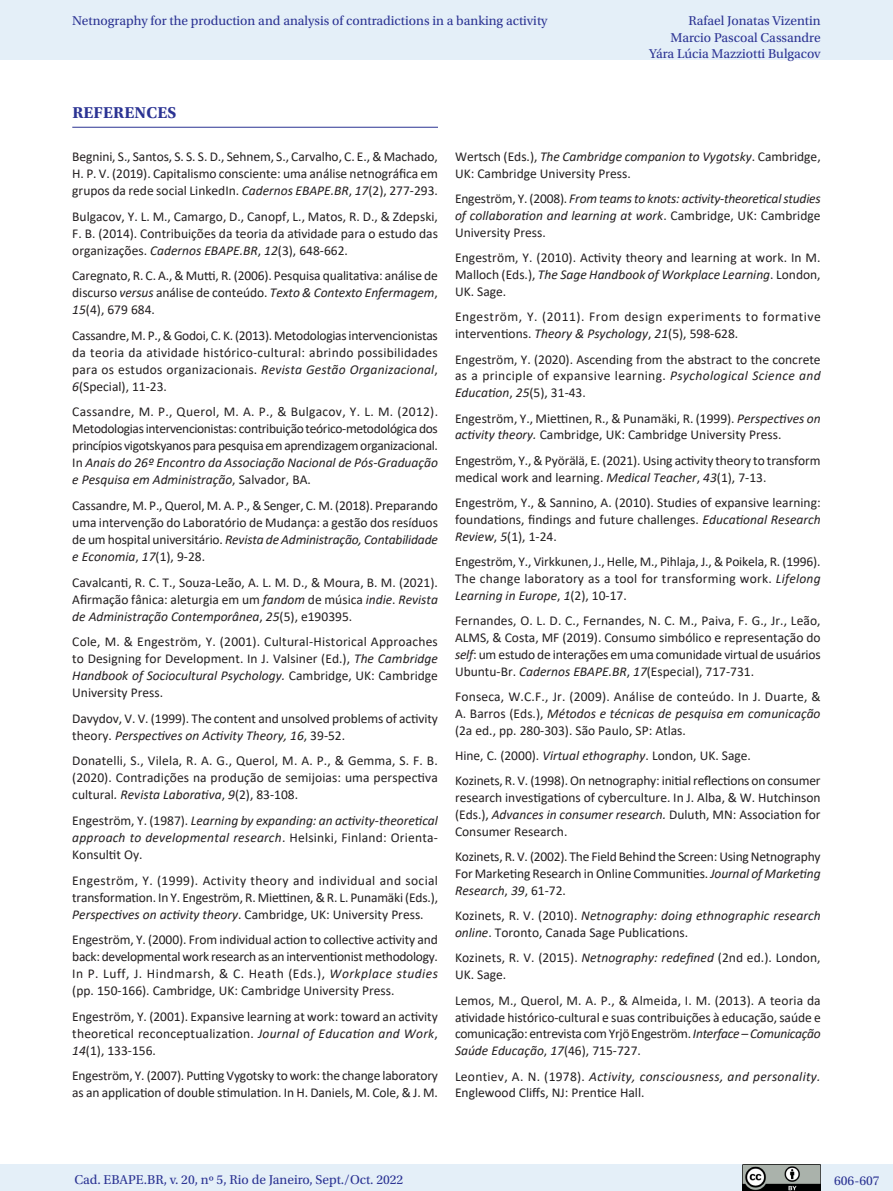
<style>
.page{position:relative;width:893px;height:1191px;background:#fff}
.page>*{position:absolute;margin:0;border:0;box-sizing:border-box;transform-origin:0 0}
._07_1_sub_1{font:700 16.5px "Utopia Std";letter-spacing:.01em;color:#2b3393}
.Referencias{font:13.5px/17px "Calibri";color:#231f20;text-align:justify}
.Referencias-2{font:italic 13.5px/17px "Calibri";letter-spacing:.005em;color:#231f20;text-align:justify}
.t1{font:13.5px/16.5px "Utopia Std";color:#2b3393;text-align:right}
.Referencias-3{font:13.5px/16.8px "Calibri";letter-spacing:.04em;color:#231f20}
.s1{font-style:italic}
.s2{font-style:normal}
</style>
<div class="page">
<div style="left:0;top:0;width:893px;height:60px;background:#e4eff8"></div>
<div style="left:0;top:1164px;width:893px;height:27px;background:#e4eff8"></div>
<img style="left:743px;top:1164px;width:78px;height:27px">
<hr style="left:72px;top:127px;width:366px;height:1px;background:#2b3393">
<p class="t1" style="left:72px;top:13px;width:477px">Netnography for the production and analysis of contradictions in a banking activity</p>
<p class="t1" style="left:649px;top:13px;width:173px">Rafael Jonatas Vizentin<br>Marcio Pascoal Cassandre<br>Yára Lúcia Mazziotti Bulgacov</p>
<p class="_07_1_sub_1" style="left:72px;top:103px;width:106px">REFERENCES</p>
<p class="Referencias" style="left:72px;top:148px;width:367px">Begnini, S., Santos, S. S. S. D., Sehnem, S., Carvalho, C. E., &amp; Machado, H. P. V. (2019). Capitalismo consciente: uma análise netnográfica em grupos da rede social LinkedIn. <span class="s1">Cadernos EBAPE.BR</span>, <span class="s1">17</span>(2), 277-293.</p>
<p class="Referencias" style="left:72px;top:207px;width:367px">Bulgacov, Y. L. M., Camargo, D., Canopf, L., Matos, R. D., &amp; Zdepski, F. B. (2014). Contribuições da teoria da atividade para o estudo das organizações. <span class="s1">Cadernos EBAPE.BR</span>, <span class="s1">12</span>(3), 648-662.</p>
<p class="Referencias" style="left:72px;top:267px;width:367px">Caregnato, R. C. A., &amp; Mutti, R. (2006). Pesquisa qualitativa: análise de discurso <span class="s1">versus</span> análise de conteúdo. <span class="s1">Texto &amp; Contexto Enfermagem</span>, <span class="s1">15</span>(4), 679 684.</p>
<p class="Referencias" style="left:72px;top:326px;width:367px">Cassandre, M. P., &amp; Godoi, C. K. (2013). Metodologias intervencionistas da teoria da atividade histórico-cultural: abrindo possibilidades para os estudos organizacionais. <span class="s1">Revista Gestão Organizacional</span>, <span class="s1">6</span>(Special), 11-23.</p>
<p class="Referencias" style="left:72px;top:403px;width:367px">Cassandre, M. P., Querol, M. A. P., &amp; Bulgacov, Y. L. M. (2012).<br>Metodologias intervencionistas: contribuição teórico-metodológica dos princípios vigotskyanos para pesquisa em aprendizagem organizacional.<br>In <span class="s1">Anais do 26º Encontro da Associação Nacional de Pós-Graduação e Pesquisa em Administração</span>, Salvador, BA.</p>
<p class="Referencias" style="left:72px;top:496px;width:367px">Cassandre, M. P., Querol, M. A. P., &amp; Senger, C. M. (2018). Preparando uma intervenção do Laboratório de Mudança: a gestão dos resíduos de um hospital universitário. <span class="s1">Revista de Administração, Contabilidade e Economia</span>, <span class="s1">17</span>(1), 9-28.</p>
<p class="Referencias" style="left:72px;top:573px;width:367px">Cavalcanti, R. C. T., Souza-Leão, A. L. M. D., &amp; Moura, B. M. (2021).<br>Afirmação fânica: aleturgia em um <span class="s1">fandom</span> de música <span class="s1">indie</span>. <span class="s1">Revista de Administração Contemporânea</span>, <span class="s1">25</span>(5), e190395.</p>
<p class="Referencias" style="left:72px;top:633px;width:367px">Cole, M. &amp; Engeström, Y. (2001). Cultural-Historical Approaches to Designing for Development. In J. Valsiner (Ed.), <span class="s1">The Cambridge Handbook of Sociocultural Psychology.</span> Cambridge, UK: Cambridge University Press.</p>
<p class="Referencias" style="left:72px;top:709px;width:367px">Davydov, V. V. (1999). The content and unsolved problems of activity theory. <span class="s1">Perspectives on Activity Theory, 16</span>, 39-52.</p>
<p class="Referencias" style="left:72px;top:752px;width:367px">Donatelli, S., Vilela, R. A. G., Querol, M. A. P., &amp; Gemma, S. F. B. (2020). Contradições na produção de semijoias: uma perspectiva cultural<span class="s1">. Revista Laborativa</span>, <span class="s1">9</span>(2), 83-108.</p>
<p class="Referencias-2" style="left:72px;top:811px;width:367px"><span class="s2">Engeström, Y. (1987).</span> Learning by expanding: an activity-theoretical approach to developmental research<span class="s2">. Helsinki, Finland: Orienta-Konsultit Oy.</span></p>
<p class="Referencias" style="left:72px;top:871px;width:367px">Engeström, Y. (1999). Activity theory and individual and social transformation. In Y. Engeström, R. Miettinen, &amp; R. L. Punamäki (Eds.), <span class="s1">Perspectives on activity theory</span>. Cambridge, UK: University Press.</p>
<p class="Referencias" style="left:72px;top:931px;width:367px">Engeström, Y. (2000). From individual action to collective activity and back: developmental work research as an interventionist methodology.<br>In P. Luff, J. Hindmarsh, &amp; C. Heath (Eds.), <span class="s1">Workplace studies </span>(pp. 150-166). Cambridge, UK: Cambridge University Press.</p>
<p class="Referencias" style="left:72px;top:1007px;width:367px">Engeström, Y. (2001). Expansive learning at work: toward an activity theoretical reconceptualization. <span class="s1">Journal of Education and Work</span>, <span class="s1">14</span>(1), 133-156.</p>
<p class="Referencias" style="left:72px;top:1067px;width:367px">Engeström, Y. (2007). Putting Vygotsky to work: the change laboratory as an application of double stimulation. In H. Daniels, M. Cole, &amp; J. M.</p>
<p class="Referencias" style="left:455px;top:148px;width:367px">Wertsch (Eds.), <span class="s1">The Cambridge companion to Vygotsky</span>. Cambridge,<br>UK: Cambridge University Press.</p>
<p class="Referencias-2" style="left:455px;top:190px;width:367px"><span class="s2">Engeström, Y. (2008).</span> From teams to knots: activity-theoretical studies of collaboration and learning at work<span class="s2">. Cambridge, UK: Cambridge University Press.</span></p>
<p class="Referencias" style="left:455px;top:249px;width:367px">Engeström, Y. (2010). Activity theory and learning at work. In M.<br>Malloch (Eds.), <span class="s1">The Sage Handbook of Workplace Learning</span>. London, UK. Sage.</p>
<p class="Referencias-3" style="left:455px;top:308px;width:367px">Engeström, Y. (2011). From design experiments to formative interventions. <span class="s1">Theory &amp; Psychology</span>, <span class="s1">21</span>(5), 598-628.</p>
<p class="Referencias" style="left:455px;top:350px;width:367px">Engeström, Y. (2020). Ascending from the abstract to the concrete as a principle of expansive learning. <span class="s1">Psychological Science and Education</span>, <span class="s1">25</span>(5), 31-43.</p>
<p class="Referencias" style="left:455px;top:409px;width:367px">Engeström, Y., Miettinen, R., &amp; Punamäki, R. (1999). <span class="s1">Perspectives on activity theory.</span> Cambridge, UK: Cambridge University Press.</p>
<p class="Referencias" style="left:455px;top:451px;width:367px">Engeström, Y., &amp; Pyörälä, E. (2021). Using activity theory to transform medical work and learning. <span class="s1">Medical Teacher</span>, <span class="s1">43</span>(1), 7-13.</p>
<p class="Referencias" style="left:455px;top:494px;width:367px">Engeström, Y., &amp; Sannino, A. (2010). Studies of expansive learning: foundations, findings and future challenges. <span class="s1">Educational Research Review</span>, <span class="s1">5</span>(1), 1-24.</p>
<p class="Referencias" style="left:455px;top:553px;width:367px">Engeström, Y., Virkkunen, J., Helle, M., Pihlaja, J., &amp; Poikela, R. (1996).<br>The change laboratory as a tool for transforming work. <span class="s1">Lifelong Learning in Europe</span>, <span class="s1">1</span>(2), 10-17.</p>
<p class="Referencias" style="left:455px;top:612px;width:367px">Fernandes, O. L. D. C., Fernandes, N. C. M., Paiva, F. G., Jr., Leão, ALMS, &amp; Costa, MF (2019). Consumo simbólico e representação do <span class="s1">self</span>: um estudo de interações em uma comunidade virtual de usuários Ubuntu-Br. <span class="s1">Cadernos EBAPE.BR</span>, <span class="s1">17</span>(Especial), 717-731.</p>
<p class="Referencias" style="left:455px;top:688px;width:367px">Fonseca, W.C.F., Jr. (2009). Análise de conteúdo. In J. Duarte, &amp; A. Barros (Eds.), <span class="s1">Métodos e técnicas de pesquisa em comunicação </span>(2a ed., pp. 280-303). São Paulo, SP: Atlas.</p>
<p class="Referencias" style="left:455px;top:746px;width:297px">Hine, C. (2000). <span class="s1">Virtual ethography</span>. London, UK. Sage.</p>
<p class="Referencias" style="left:455px;top:772px;width:367px">Kozinets, R. V. (1998). On netnography: initial reflections on consumer research investigations of cyberculture. In J. Alba, &amp; W. Hutchinson (Eds.), <span class="s1">Advances in consumer research.</span> Duluth, MN: Association for Consumer Research.</p>
<p class="Referencias" style="left:455px;top:848px;width:367px">Kozinets, R. V. (2002). The Field Behind the Screen: Using Netnography For Marketing Research in Online Communities. <span class="s1">Journal of Marketing Research</span>, <span class="s1">39</span>, 61-72.</p>
<p class="Referencias" style="left:455px;top:907px;width:367px">Kozinets, R. V. (2010). <span class="s1">Netnography: doing ethnographic research online</span>. Toronto, Canada Sage Publications.</p>
<p class="Referencias" style="left:455px;top:949px;width:367px">Kozinets, R. V. (2015). <span class="s1">Netnography: redefined</span> (2nd ed.). London,<br>UK. Sage.</p>
<p class="Referencias" style="left:455px;top:991px;width:367px">Lemos, M., Querol, M. A. P., &amp; Almeida, I. M. (2013). A teoria da atividade histórico-cultural e suas contribuições à educação, saúde e comunicação: entrevista com Yrjö Engeström. <span class="s1">Interface – Comunicação Saúde Educação</span>, <span class="s1">17</span>(46), 715-727.</p>
<p class="Referencias" style="left:455px;top:1067px;width:367px">Leontiev, A. N. (1978). <span class="s1">Activity, consciousness, and personality.<br></span>Englewood Cliffs, NJ: Prentice Hall.</p>
<p class="t1" style="left:74px;top:1171px;width:331px">Cad. EBAPE.BR, v. 20, nº 5, Rio de Janeiro, Sept./Oct. 2022</p>
<p class="t1" style="left:834px;top:1172px;width:47px">606-607</p>
</div>
